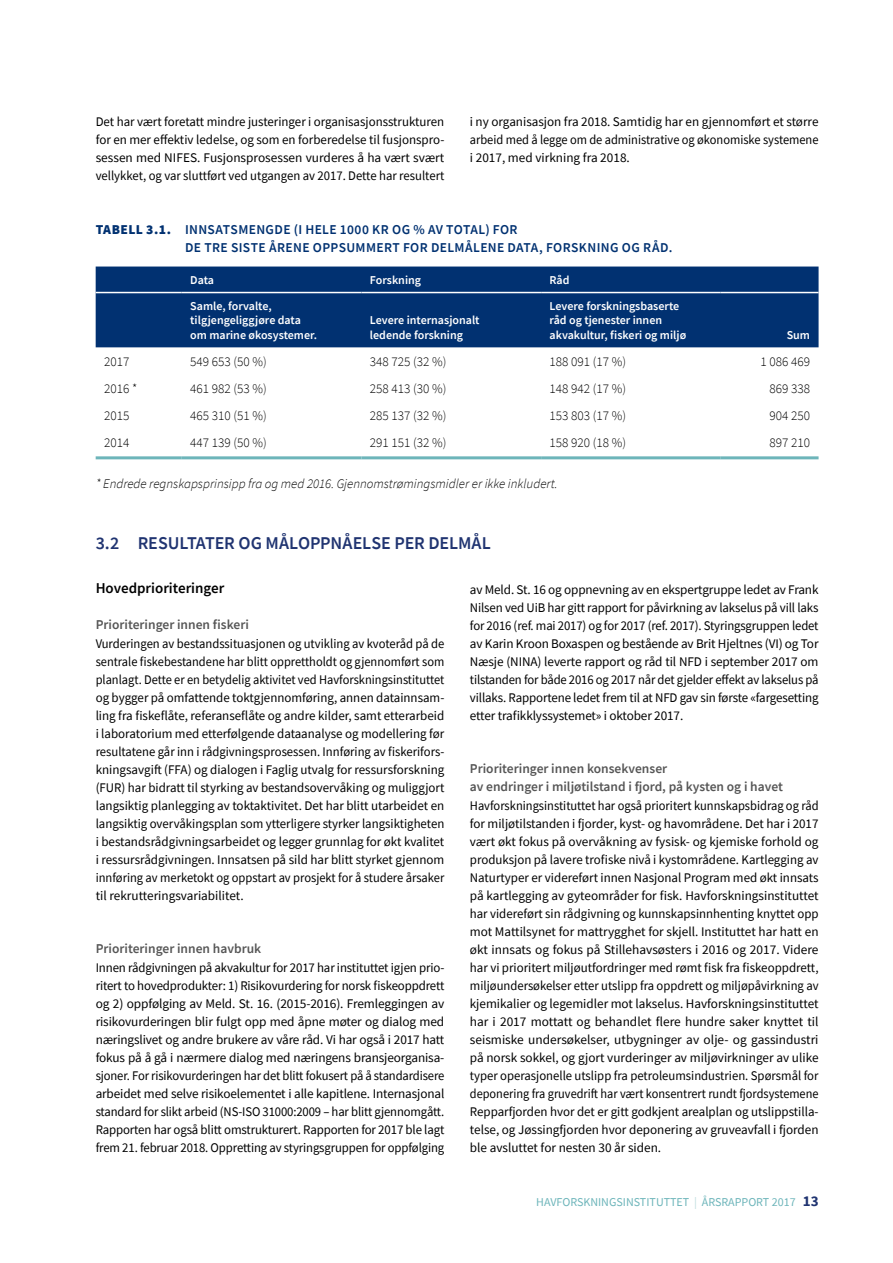
<style>
.page{position:relative;width:893px;height:1263px;background:#fff}
.page>*{position:absolute;margin:0;border:0;box-sizing:border-box;transform-origin:0 0}
.Overskrift_2{font:600 18px "Source Sans Pro";letter-spacing:-.005em;color:#203471}
.Overskrift_4__mellom{font:600 15px "Source Sans Pro";color:#000}
.overskrift_5__semibo{font:600 13.5px/18px "Source Sans Pro";color:#565656}
.Tabelloverskrift{font:600 13.5px/18px "Source Sans Pro";letter-spacing:.025em;color:#013171}
.Brødtekst{font:13.2px/18px "Source Sans Pro";letter-spacing:-.005em;color:#000;text-align:justify}
.Brødtekst-2{font:13.2px/18px "Source Sans Pro";letter-spacing:-.005em;color:#000;text-align:justify;scale:.94 1}
.Brødtekst-3{font:13.2px/18px "Source Sans Pro";letter-spacing:-.005em;color:#000;text-align:justify;scale:.96 1}
.Tabelltall{font:300 13.2px "Source Sans Pro";color:#000}
.Bildetekst{font:italic 300 13.2px "Source Sans Pro";color:#000}
.Tabelltittel_negativ{font:600 12px/14.4px "Source Sans Pro";color:#fff}
.t1{font:12px "Source Sans Pro";color:#6db5ba}
.s1{font-weight:900}
.s2{color:#bddcde}
.s3{font-weight:700;font-size:15px;color:#203471}
</style>
<div class="page">
<div style="left:96px;top:267px;width:723px;height:80px;background:#013171"></div>
<hr style="left:96px;top:292px;width:86px;height:1px;background:#fff">
<hr style="left:182px;top:292px;width:179px;height:1px;background:#fff">
<hr style="left:361px;top:292px;width:180px;height:1px;background:#fff">
<hr style="left:541px;top:292px;width:180px;height:1px;background:#fff">
<hr style="left:721px;top:292px;width:98px;height:1px;background:#fff">
<hr style="left:96px;top:456px;width:86px;height:3px;background:#6db5ba">
<hr style="left:182px;top:456px;width:179px;height:3px;background:#6db5ba">
<hr style="left:361px;top:456px;width:180px;height:3px;background:#6db5ba">
<hr style="left:541px;top:456px;width:180px;height:3px;background:#6db5ba">
<hr style="left:721px;top:456px;width:98px;height:3px;background:#6db5ba">
<p class="Brødtekst" style="left:96px;top:113px;width:350px">Det har vært foretatt mindre justeringer i organisasjonsstrukturen for en mer effektiv ledelse, og som en forberedelse til fusjonspro&shy;sessen med NIFES. Fusjonsprosessen vurderes å ha vært svært vellykket, og var sluttført ved utgangen av 2017. Dette har resultert</p>
<p class="Brødtekst" style="left:470px;top:113px;width:350px">i ny organisasjon fra 2018. Samtidig har en gjennomført et større arbeid med å legge om de administrative og økonomiske systemene i 2017, med virkning fra 2018.</p>
<p class="Tabelloverskrift" style="left:185px;top:220px;width:489px;text-indent:-89px"><span class="s1">TABELL 3.1.</span> INNSATSMENGDE (I HELE 1000 KR OG % AV TOTAL) FOR<br>DE TRE SISTE ÅRENE OPPSUMMERT FOR DELMÅLENE DATA, FORSKNING OG RÅD.</p>
<p class="Tabelltittel_negativ" style="left:190px;top:273px;width:25px">Data</p>
<p class="Tabelltittel_negativ" style="left:370px;top:273px;width:53px">Forskning</p>
<p class="Tabelltittel_negativ" style="left:550px;top:273px;width:21px">Råd</p>
<p class="Tabelltittel_negativ" style="left:190px;top:299px;width:128px">Samle, forvalte, tilgjengeliggjøre data om marine økosystemer.</p>
<p class="Tabelltittel_negativ" style="left:550px;top:299px;width:138px">Levere forskningsbaserte råd og tjenester innen akvakultur, fiskeri og miljø</p>
<p class="Tabelltittel_negativ" style="left:370px;top:313px;width:111px">Levere internasjonalt ledende forskning</p>
<p class="Tabelltittel_negativ" style="left:787px;top:328px;width:25px">Sum</p>
<p class="Tabelltall" style="left:104px;top:353px;width:27px">2017</p>
<p class="Tabelltall" style="left:190px;top:353px;width:78px">549 653 (50 %)</p>
<p class="Tabelltall" style="left:370px;top:353px;width:78px">348 725 (32 %)</p>
<p class="Tabelltall" style="left:550px;top:353px;width:78px">188 091 (17 %)</p>
<p class="Tabelltall" style="left:760px;top:353px;width:51px">1 086 469</p>
<p class="Tabelltall" style="left:104px;top:380px;width:35px">2016 *</p>
<p class="Tabelltall" style="left:190px;top:380px;width:78px">461 982 (53 %)</p>
<p class="Tabelltall" style="left:370px;top:380px;width:78px">258 413 (30 %)</p>
<p class="Tabelltall" style="left:550px;top:380px;width:78px">148 942 (17 %)</p>
<p class="Tabelltall" style="left:769px;top:380px;width:42px">869 338</p>
<p class="Tabelltall" style="left:104px;top:407px;width:27px">2015</p>
<p class="Tabelltall" style="left:190px;top:407px;width:78px">465 310 (51 %)</p>
<p class="Tabelltall" style="left:370px;top:407px;width:78px">285 137 (32 %)</p>
<p class="Tabelltall" style="left:550px;top:407px;width:78px">153 803 (17 %)</p>
<p class="Tabelltall" style="left:769px;top:407px;width:42px">904 250</p>
<p class="Tabelltall" style="left:104px;top:434px;width:27px">2014</p>
<p class="Tabelltall" style="left:190px;top:434px;width:78px">447 139 (50 %)</p>
<p class="Tabelltall" style="left:370px;top:434px;width:78px">291 151 (32 %)</p>
<p class="Tabelltall" style="left:550px;top:434px;width:78px">158 920 (18 %)</p>
<p class="Tabelltall" style="left:769px;top:434px;width:42px">897 210</p>
<p class="Bildetekst" style="left:96px;top:475px;width:464px">* Endrede regnskapsprinsipp fra og med 2016. Gjennomstrømingsmidler er ikke inkludert.</p>
<p class="Overskrift_2" style="left:96px;top:531px;width:397px">3.2 RESULTATER OG MÅLOPPNÅELSE PER DELMÅL</p>
<p class="Overskrift_4__mellom" style="left:96px;top:578px;width:130px">Hovedprioriteringer</p>
<p class="overskrift_5__semibo" style="left:96px;top:615px;width:155px">Prioriteringer innen fiskeri</p>
<p class="Brødtekst-3" style="left:96px;top:635px;width:365px">Vurderingen av bestandssituasjonen og utvikling av kvoteråd på de sentrale fiskebestandene har blitt opprettholdt og gjennomført som planlagt. Dette er en betydelig aktivitet ved Havforskningsinstituttet og bygger på omfattende toktgjennomføring, annen datainnsam&shy;ling fra fiskeflåte, referanseflåte og andre kilder, samt etterarbeid i laboratorium med etterfølgende dataanalyse og modellering før resultatene går inn i rådgivningsprosessen. Innføring av fiskerifors&shy;kningsavgift (FFA) og dialogen i Faglig utvalg for ressursforskning (FUR) har bidratt til styrking av bestandsovervåking og muliggjort langsiktig planlegging av toktaktivitet. Det har blitt utarbeidet en langsiktig overvåkingsplan som ytterligere styrker langsiktigheten i bestandsrådgivningsarbeidet og legger grunnlag for økt kvalitet i ressursrådgivningen. Innsatsen på sild har blitt styrket gjennom innføring av merketokt og oppstart av prosjekt for å studere årsaker til rekrutteringsvariabilitet.</p>
<p class="overskrift_5__semibo" style="left:96px;top:939px;width:167px">Prioriteringer innen havbruk</p>
<p class="Brødtekst" style="left:96px;top:959px;width:350px">Innen rådgivningen på akvakultur for 2017 har instituttet igjen prio&shy;ritert to hovedprodukter: 1) Risikovurdering for norsk fiskeoppdrett og 2) oppfølging av Meld. St. 16. (2015-2016). Fremleggingen av risikovurderingen blir fulgt opp med åpne møter og dialog med næringslivet og andre brukere av våre råd. Vi har også i 2017 hatt fokus på å gå i nærmere dialog med næringens bransjeorganisa&shy;sjoner. For risikovurderingen har det blitt fokusert på å standardisere arbeidet med selve risikoelementet i alle kapitlene. Internasjonal standard for slikt arbeid (NS-ISO 31000:2009 – har blitt gjennomgått.<br>Rapporten har også blitt omstrukturert. Rapporten for 2017 ble lagt frem 21. februar 2018. Oppretting av styringsgruppen for oppfølging</p>
<p class="Brødtekst" style="left:470px;top:581px;width:350px">av Meld. St. 16 og oppnevning av en ekspertgruppe ledet av Frank Nilsen ved UiB har gitt rapport for påvirkning av lakselus på vill laks for 2016 (ref. mai 2017) og for 2017 (ref. 2017). Styringsgruppen ledet av Karin Kroon Boxaspen og bestående av Brit Hjeltnes (VI) og Tor Næsje (NINA) leverte rapport og råd til NFD i september 2017 om tilstanden for både 2016 og 2017 når det gjelder effekt av lakselus på villaks. Rapportene ledet frem til at NFD gav sin første «fargesetting etter trafikklyssystemet» i oktober 2017.</p>
<p class="overskrift_5__semibo" style="left:470px;top:759px;width:315px">Prioriteringer innen konsekvenser<br>av endringer i miljøtilstand i fjord, på kysten og i havet</p>
<p class="Brødtekst-2" style="left:470px;top:797px;width:372px">Havforskningsinstituttet har også prioritert kunnskapsbidrag og råd for miljøtilstanden i fjorder, kyst- og havområdene. Det har i 2017 vært økt fokus på overvåkning av fysisk- og kjemiske forhold og produksjon på lavere trofiske nivå i kystområdene. Kartlegging av Naturtyper er videreført innen Nasjonal Program med økt innsats på kartlegging av gyteområder for fisk. Havforskningsinstituttet har videreført sin rådgivning og kunnskapsinnhenting knyttet opp mot Mattilsynet for mattrygghet for skjell. Instituttet har hatt en økt innsats og fokus på Stillehavsøsters i 2016 og 2017. Videre har vi prioritert miljøutfordringer med rømt fisk fra fiskeoppdrett, miljøundersøkelser etter utslipp fra oppdrett og miljøpåvirkning av kjemikalier og legemidler mot lakselus. Havforskningsinstituttet har i 2017 mottatt og behandlet flere hundre saker knyttet til seismiske undersøkelser, utbygninger av olje- og gassindustri på norsk sokkel, og gjort vurderinger av miljøvirkninger av ulike typer operasjonelle utslipp fra petroleumsindustrien. Spørsmål for deponering fra gruvedrift har vært konsentrert rundt fjordsystemene Repparfjorden hvor det er gitt godkjent arealplan og utslippstilla&shy;telse, og Jøssingfjorden hvor deponering av gruveavfall i fjorden ble avsluttet for nesten 30 år siden.</p>
<p class="t1" style="left:536px;top:1194px;width:284px">HAVFORSKNINGSINSTITUTTET <span class="s2">|</span> ÅRSRAPPORT 2017 <span class="s3">13</span></p>
</div>
